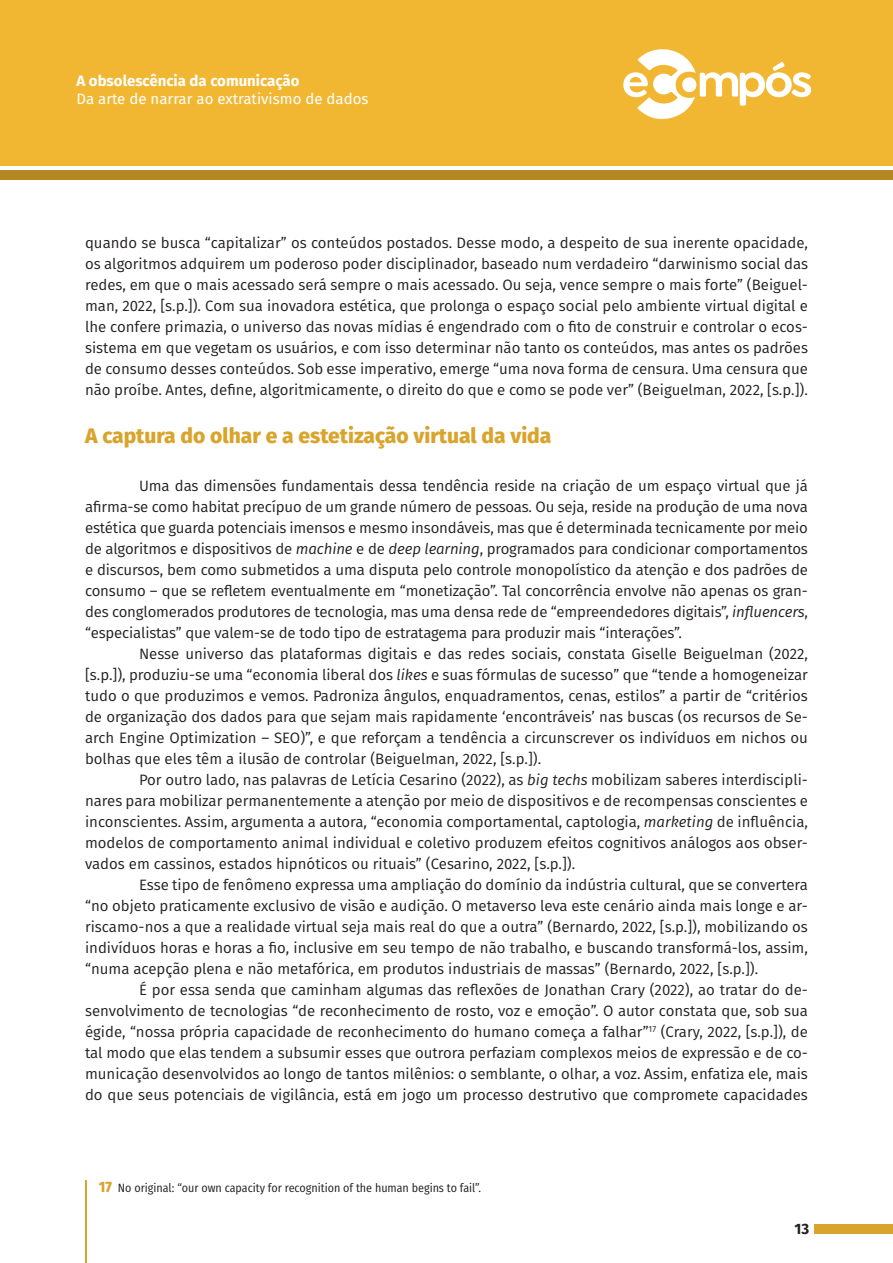
<style>
.page{position:relative;width:893px;height:1263px;background:#fff}
.page>*{position:absolute;margin:0;border:0;box-sizing:border-box;transform-origin:0 0}
.Tópico{font:800 21px "Fira Sans";color:#d9a42c}
.Texto{font:15px/21px "Fira Sans";color:#231f20;text-align:justify}
.t1{font:15px "Fira Sans";color:#fff}
.t2{font:700 15px "Fira Sans";color:#fff}
.t3{font:700 15px "Fira Sans";color:#231f20}
.Rodapé{font:12px "Fira Sans Condensed";color:#231f20}
.s1{font-style:italic}
.s2{font-weight:800;font-size:15px;color:#d9a42c}
</style>
<div class="page">
<div style="left:0;top:0;width:893px;height:166px;background:#f2b732"></div>
<div style="left:0;top:170px;width:893px;height:10px;background:#b48723"></div>
<div style="left:814px;top:1224px;width:79px;height:9px;background:#d9a42c"></div>
<svg style="left:623px;top:49px;width:188px;height:70px"></svg>
<hr style="left:85px;top:1180px;width:1px;height:83px;background:#d9a42c">
<p class="t2" style="left:77px;top:68px;width:224px">A obsolescência da comunicação</p>
<p class="t1" style="left:77px;top:87px;width:293px">Da arte de narrar ao extrativismo de dados</p>
<p class="Texto" style="left:85px;top:232px;width:724px">quando se busca “capitalizar” os conteúdos postados. Desse modo, a despeito de sua inerente opacidade, os algoritmos adquirem um poderoso poder disciplinador, baseado num verdadeiro “darwinismo social das redes, em que o mais acessado será sempre o mais acessado. Ou seja, vence sempre o mais forte” (Beiguel&shy;man, 2022, [s.p.]). Com sua inovadora estética, que prolonga o espaço social pelo ambiente virtual digital e lhe confere primazia, o universo das novas mídias é engendrado com o fito de construir e controlar o ecos&shy;sistema em que vegetam os usuários, e com isso determinar não tanto os conteúdos, mas antes os padrões de consumo desses conteúdos. Sob esse imperativo, emerge “uma nova forma de censura. Uma censura que não proíbe. Antes, define, algoritmicamente, o direito do que e como se pode ver” (Beiguelman, 2022, [s.p.]).</p>
<p class="Tópico" style="left:85px;top:417px;width:468px">A captura do olhar e a estetização virtual da vida</p>
<p class="Texto" style="left:85px;top:475px;width:724px;text-indent:54px">Uma das dimensões fundamentais dessa tendência reside na criação de um espaço virtual que já afirma-se como habitat precípuo de um grande número de pessoas. Ou seja, reside na produção de uma nova estética que guarda potenciais imensos e mesmo insondáveis, mas que é determinada tecnicamente por meio de algoritmos e dispositivos de <span class="s1">machine</span> e de <span class="s1">deep learning</span>, programados para condicionar comportamentos e discursos, bem como submetidos a uma disputa pelo controle monopolístico da atenção e dos padrões de consumo – que se refletem eventualmente em “monetização”. Tal concorrência envolve não apenas os gran&shy;des conglomerados produtores de tecnologia, mas uma densa rede de “empreendedores digitais”, <span class="s1">influencers</span>, “especialistas” que valem-se de todo tipo de estratagema para produzir mais “interações”.</p>
<p class="Texto" style="left:85px;top:643px;width:724px;text-indent:54px">Nesse universo das plataformas digitais e das redes sociais, constata Giselle Beiguelman (2022, [s.p.]), produziu-se uma “economia liberal dos <span class="s1">likes</span> e suas fórmulas de sucesso” que “tende a homogeneizar tudo o que produzimos e vemos. Padroniza ângulos, enquadramentos, cenas, estilos” a partir de “critérios de organização dos dados para que sejam mais rapidamente ‘encontráveis’ nas buscas (os recursos de Se&shy;arch Engine Optimization – SEO)”, e que reforçam a tendência a circunscrever os indivíduos em nichos ou bolhas que eles têm a ilusão de controlar (Beiguelman, 2022, [s.p.]).</p>
<p class="Texto" style="left:85px;top:769px;width:724px;text-indent:54px">Por outro lado, nas palavras de Letícia Cesarino (2022), as <span class="s1">big techs</span> mobilizam saberes interdiscipli&shy;nares para mobilizar permanentemente a atenção por meio de dispositivos e de recompensas conscientes e inconscientes. Assim, argumenta a autora, “economia comportamental, captologia, <span class="s1">marketing</span> de influência, modelos de comportamento animal individual e coletivo produzem efeitos cognitivos análogos aos obser&shy;vados em cassinos, estados hipnóticos ou rituais” (Cesarino, 2022, [s.p.]).</p>
<p class="Texto" style="left:85px;top:874px;width:724px;text-indent:54px">Esse tipo de fenômeno expressa uma ampliação do domínio da indústria cultural, que se convertera “no objeto praticamente exclusivo de visão e audição. O metaverso leva este cenário ainda mais longe e ar&shy;riscamo-nos a que a realidade virtual seja mais real do que a outra” (Bernardo, 2022, [s.p.]), mobilizando os indivíduos horas e horas a fio, inclusive em seu tempo de não trabalho, e buscando transformá-los, assim, “numa acepção plena e não metafórica, em produtos industriais de massas” (Bernardo, 2022, [s.p.]).</p>
<p class="Texto" style="left:85px;top:979px;width:724px;text-indent:54px">É por essa senda que caminham algumas das reflexões de Jonathan Crary (2022), ao tratar do de&shy;senvolvimento de tecnologias “de reconhecimento de rosto, voz e emoção”. O autor constata que, sob sua égide, “nossa própria capacidade de reconhecimento do humano começa a falhar”<sup>17</sup> (Crary, 2022, [s.p.]), de tal modo que elas tendem a subsumir esses que outrora perfaziam complexos meios de expressão e de co&shy;municação desenvolvidos ao longo de tantos milênios: o semblante, o olhar, a voz. Assim, enfatiza ele, mais do que seus potenciais de vigilância, está em jogo um processo destrutivo que compromete capacidades</p>
<p class="Rodapé" style="left:99px;top:1179px;width:384px"><span class="s2">17</span> No original: “our own capacity for recognition of the human begins to fail”.</p>
<p class="t3" style="left:794px;top:1216px;width:16px">13</p>
</div>
